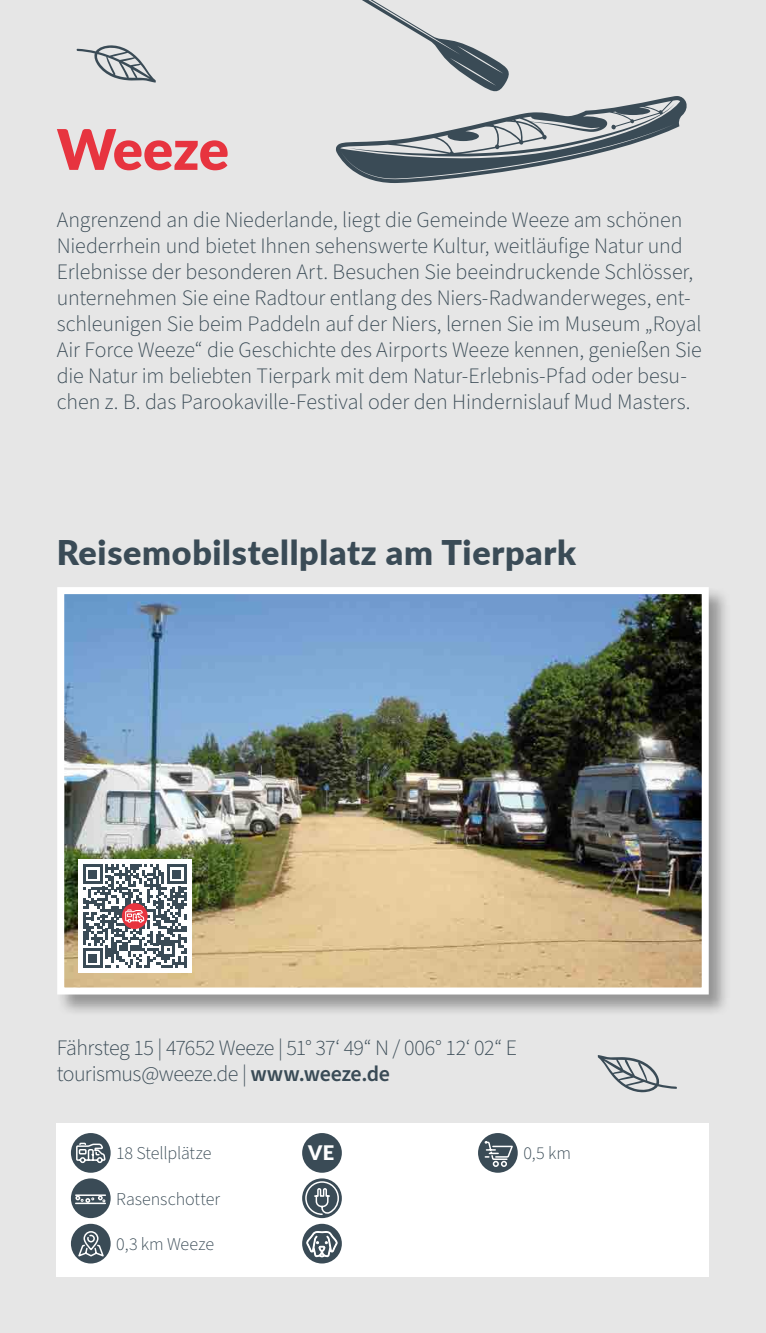
<style>
.page{position:relative;width:766px;height:1333px;background:#fff}
.page>*{position:absolute;margin:0;border:0;box-sizing:border-box;transform-origin:0 0}
.t1{font:900 56px "Lato";letter-spacing:-.005em;color:#e7343f}
.t2{font:900 34px "Lato";letter-spacing:.02em;color:#3a4b56}
.t3{font:300 22px/26px "Source Sans Pro";letter-spacing:-.005em;color:#3a4b56}
.t4{font:300 22px/26px "Source Sans Pro";letter-spacing:-.025em;color:#3a4b56}
.t5{font:900 20px "Lato";color:#fff}
.t6{font:300 18px "Source Sans Pro";letter-spacing:-.005em;color:#3a4b56}
.s1{font-weight:600}
</style>
<div class="page">
<div style="left:0;top:0;width:765px;height:1332px;background:#e6e6e6"></div>
<div style="left:56px;top:586px;width:674px;height:430px;background:#000;opacity:.35"></div>
<img style="left:65px;top:595px;width:635px;height:391px">
<div style="left:57px;top:587px;width:651px;height:407px;border:7px solid #fff"></div>
<div style="left:78px;top:859px;width:113px;height:113px;background:#fff"></div>
<svg style="left:83px;top:864px;width:103px;height:103px"></svg>
<div style="left:57px;top:1123px;width:652px;height:153px;background:#fff"></div>
<svg style="left:71px;top:1132px;width:40px;height:40px"></svg>
<svg style="left:75px;top:1141px;width:31px;height:31px"></svg>
<svg style="left:71px;top:1223px;width:40px;height:40px"></svg>
<svg style="left:76px;top:1230px;width:29px;height:28px"></svg>
<div style="left:71px;top:1178px;width:40px;height:39px;background:#3a4b56;border-radius:50%"></div>
<svg style="left:75px;top:1194px;width:30px;height:9px"></svg>
<div style="left:302px;top:1132px;width:40px;height:40px;background:#3a4b56;border-radius:50%"></div>
<svg style="left:302px;top:1178px;width:40px;height:39px"></svg>
<svg style="left:304px;top:1180px;width:35px;height:36px"></svg>
<div style="left:478px;top:1132px;width:39px;height:40px;background:#3a4b56;border-radius:50%"></div>
<svg style="left:483px;top:1140px;width:31px;height:27px"></svg>
<svg style="left:302px;top:1223px;width:40px;height:40px"></svg>
<svg style="left:306px;top:1230px;width:32px;height:27px"></svg>
<svg style="left:336px;top:0;width:351px;height:183px"></svg>
<svg style="left:597px;top:1055px;width:80px;height:37px"></svg>
<svg style="left:76px;top:45px;width:80px;height:38px"></svg>
<h1 class="t1" style="left:57px;top:107px;width:174px">Weeze</h1>
<p class="t3" style="left:57px;top:207px;width:646px">Angrenzend an die Niederlande, liegt die Gemeinde Weeze am schönen Niederrhein und bietet Ihnen sehenswerte Kultur, weitläufige Natur und Erlebnisse der besonderen Art. Besuchen Sie beeindruckende Schlösser, unternehmen Sie eine Radtour entlang des Niers-Radwanderweges, ent&shy;schleunigen Sie beim Paddeln auf der Niers, lernen Sie im Museum „Royal Air Force Weeze“ die Geschichte des Airports Weeze kennen, genießen Sie die Natur im beliebten Tierpark mit dem Natur-Erlebnis-Pfad oder besu&shy;chen z. B. das Parookaville-Festival oder den Hindernislauf Mud Masters.</p>
<h2 class="t2" style="left:57px;top:526px;width:520px">Reisemobilstellplatz am Tierpark</h2>
<p class="t4" style="left:57px;top:1035px;width:461px">Fährsteg 15 | 47652 Weeze | 51° 37‘ 49“ N / 006° 12‘ 02“ E tourismus@weeze.de | <span class="s1">www.weeze.de</span></p>
<p class="t6" style="left:116px;top:1141px;width:97px">18 Stellplätze</p>
<p class="t6" style="left:116px;top:1186px;width:105px">Rasenschotter</p>
<p class="t6" style="left:116px;top:1231px;width:99px">0,3 km Weeze</p>
<p class="t5" style="left:308px;top:1137px;width:28px">VE</p>
<p class="t6" style="left:523px;top:1141px;width:49px">0,5 km</p>
</div>
